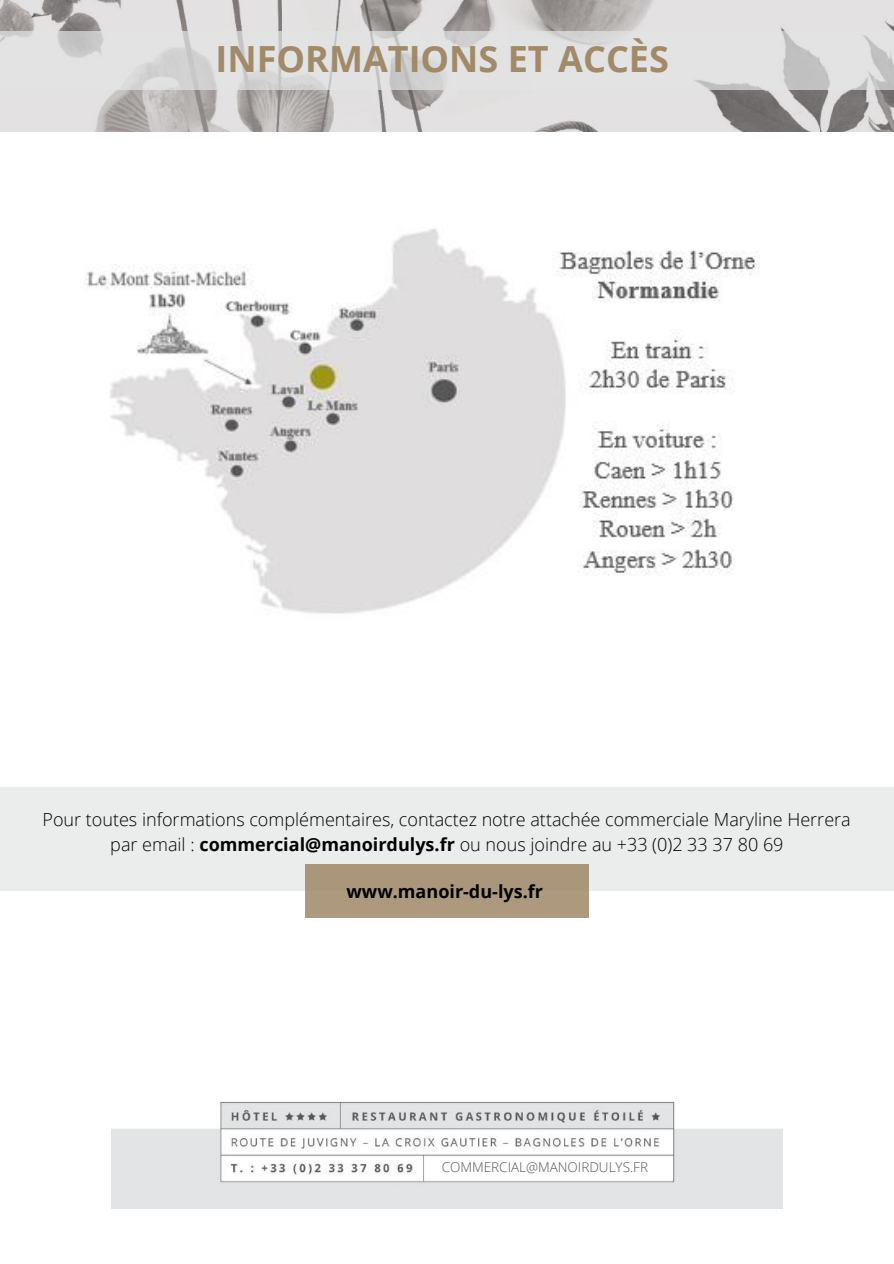
<style>
.page{position:relative;width:894px;height:1264px;background:#fff}
.page>*{position:absolute;margin:0;border:0;box-sizing:border-box;transform-origin:0 0}
.t1{font:700 36px "Open Sans";color:#a18a6a}
.t2{font:300 18px/24.8px "Open Sans";color:#000;text-align:center}
.t3{font:700 18px "Open Sans";color:#000}
.t4{font:300 13.5px "Open Sans";color:#58585a}
.s1{font-weight:700}
</style>
<div class="page">
<img style="left:0;top:0;width:893px;height:132px">
<svg style="left:0;top:31px;width:893px;height:58px;background:#ddd"></svg>
<div style="left:0;top:787px;width:893px;height:104px;background:#ebecec"></div>
<div style="left:305px;top:863px;width:284px;height:54px;background:#aa977b"></div>
<img style="left:112px;top:1101px;width:670px;height:107px">
<div style="left:426px;top:1160px;width:237px;height:18px;background:#fff"></div>
<img style="left:86px;top:228px;width:674px;height:386px">
<h1 class="t1" style="left:215px;top:33px;width:455px">INFORMATIONS ET ACCÈS</h1>
<p class="t2" style="left:42px;top:806px;width:809px">Pour toutes informations complémentaires, contactez notre attachée commerciale Maryline Herrera par email : <span class="s1">commercial@manoirdulys.fr</span> ou nous joindre au +33 (0)2 33 37 80 69</p>
<p class="t3" style="left:346px;top:878px;width:198px">www.manoir-du-lys.fr</p>
<p class="t4" style="left:441px;top:1157px;width:208px">COMMERCIAL@MANOIRDULYS.FR</p>
</div>
